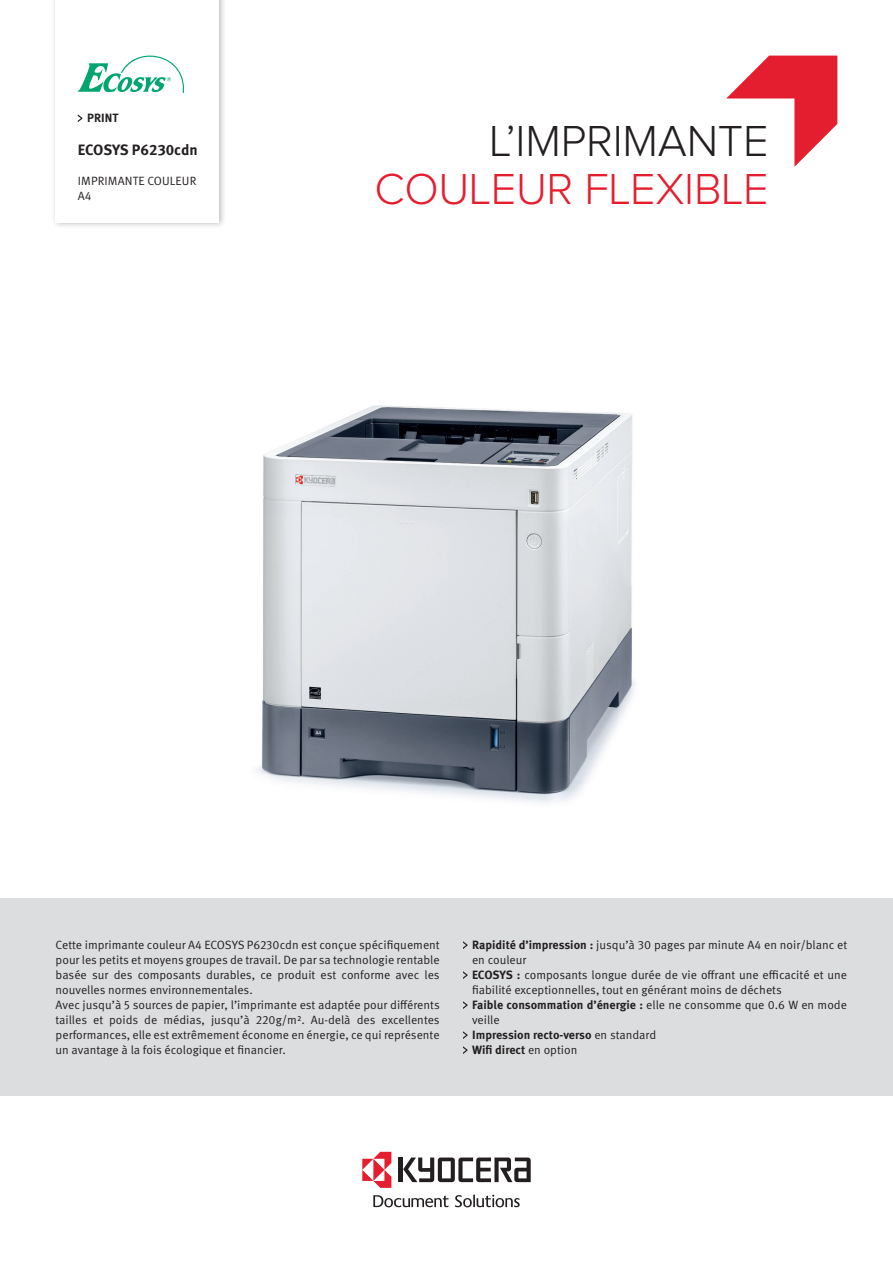
<style>
.page{position:relative;width:893px;height:1263px;background:#fff}
.page>*{position:absolute;margin:0;border:0;box-sizing:border-box;transform-origin:0 0}
.t1{font:300 45px/48px "Proxima Nova";letter-spacing:-.005em;color:#e41d2f;text-align:right}
.Note1{font:700 15px "Meta Pro";letter-spacing:-.005em;color:#231f20}
.Copy1a{font:12px/15px "Meta Pro Norm";color:#231f20}
.Copy1a-2{font:700 12px "Meta Pro";color:#231f20}
.Note3{font:12px "Meta Pro Norm";letter-spacing:.01em;color:#231f20}
.Note1-2{font:700 12px "Meta Pro";color:#231f20}
.s1{color:#231f20}
.s2{font-family:"Meta Pro";font-weight:700}
.s3{font-family:"Meta Pro Norm";font-weight:400}
</style>
<div class="page">
<img style="left:257px;top:405px;width:379px;height:398px">
<hr style="left:399px;top:1157px;width:4px;height:25px;background:#231f20">
<svg style="left:403px;top:1157px;width:128px;height:25px"></svg>
<svg style="left:362px;top:1152px;width:29px;height:36px"></svg>
<svg style="left:455px;top:1195px;width:65px;height:12px"></svg>
<svg style="left:373px;top:1195px;width:75px;height:12px"></svg>
<div style="left:51px;top:0;width:175px;height:229px;background:#231f20;opacity:.3"></div>
<div style="left:56px;top:0;width:163px;height:223px;background:#fff"></div>
<div style="left:0;top:898px;width:893px;height:198px;background:#dcdddf"></div>
<svg style="left:78px;top:56px;width:106px;height:37px"></svg>
<svg style="left:726px;top:56px;width:111px;height:111px"></svg>
<svg style="left:463px;top:941px;width:5px;height:8px"></svg>
<svg style="left:463px;top:971px;width:5px;height:8px"></svg>
<svg style="left:463px;top:1001px;width:5px;height:8px"></svg>
<svg style="left:463px;top:1031px;width:5px;height:8px"></svg>
<svg style="left:463px;top:1046px;width:5px;height:8px"></svg>
<svg style="left:78px;top:114px;width:4px;height:8px"></svg>
<p class="Note1-2" style="left:87px;top:109px;width:33px">PRINT</p>
<p class="Note1" style="left:78px;top:138px;width:121px">ECOSYS P6230cdn</p>
<p class="Note3" style="left:78px;top:172px;width:120px">IMPRIMANTE COULEUR</p>
<p class="Note3" style="left:78px;top:187px;width:15px">A4</p>
<p class="t1" style="left:374px;top:119px;width:395px"><span class="s1">L’IMPRIMANTE<br></span>COULEUR FLEXIBLE</p>
<p class="Copy1a" style="left:56px;top:937px;width:386px;text-align:justify">Cette imprimante couleur A4 ECOSYS P6230cdn est conçue spécifiquement pour les petits et moyens groupes de travail. De par sa technologie rentable basée sur des composants durables, ce produit est conforme avec les nouvelles normes environnementales.</p>
<p class="Copy1a" style="left:56px;top:997px;width:386px;text-align:justify">Avec jusqu’à 5 sources de papier, l’imprimante est adaptée pour différents tailles et poids de médias, jusqu’à 220g/m². Au-delà des excellentes performances, elle est extrêmement économe en énergie, ce qui représente un avantage à la fois écologique et financier.</p>
<p class="Copy1a" style="left:472px;top:937px;width:377px"><span class="s2">Rapidité d’impression :</span> jusqu’à 30 pages par minute A4 en noir/blanc et en couleur</p>
<p class="Copy1a" style="left:472px;top:967px;width:377px"><span class="s2">ECOSYS :</span> composants longue durée de vie offrant une efficacité et une fiabilité exceptionnelles, tout en générant moins de déchets</p>
<p class="Copy1a" style="left:472px;top:997px;width:376px"><span class="s2">Faible consommation d’énergie :</span> elle ne consomme que 0.6 W en mode veille</p>
<p class="Copy1a-2" style="left:472px;top:1025px;width:186px">Impression recto-verso <span class="s3">en standard</span></p>
<p class="Copy1a-2" style="left:472px;top:1040px;width:107px">Wifi direct <span class="s3">en option</span></p>
</div>
